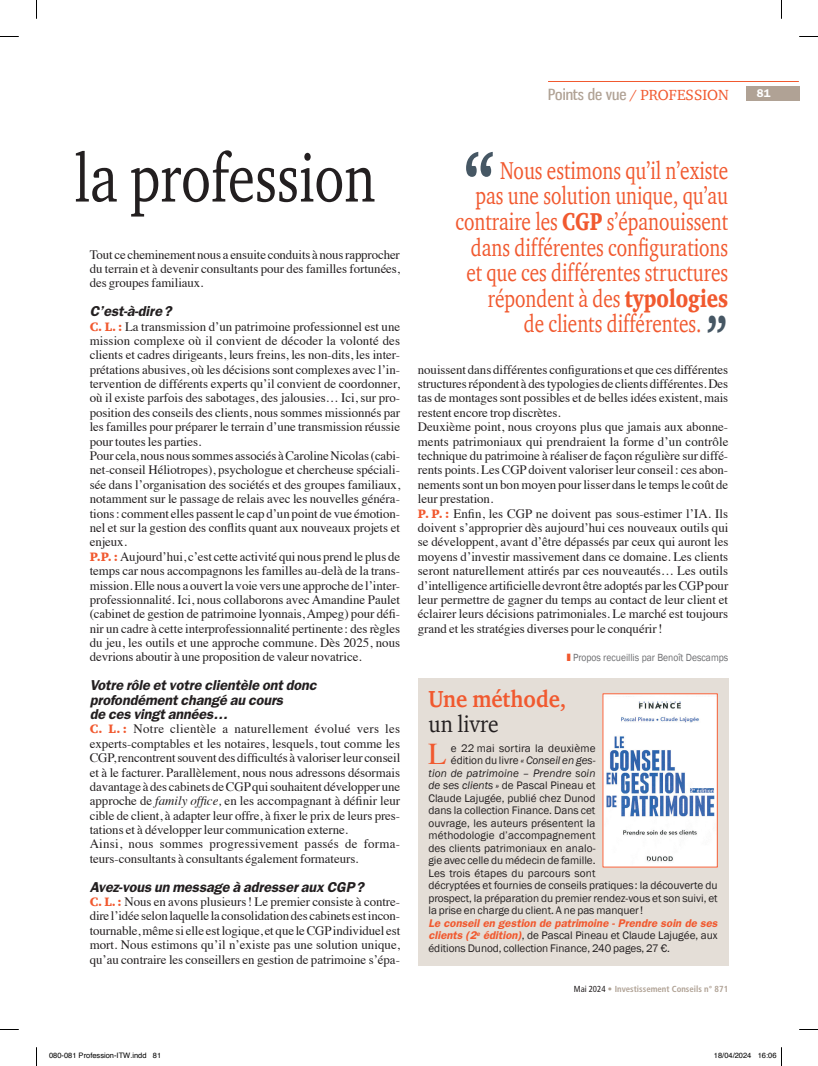
<style>
.page{position:relative;width:818px;height:1066px;background:#fff}
.page>*{position:absolute;margin:0;border:0;box-sizing:border-box;transform-origin:0 0}
.t1{font:68.75px "ITC Charter Com";color:#231f20;scale:.8 1}
.t2{font:30.12px "Times";color:#f1592f}
.t3{font:25px/25.6px "ITC Charter Com";color:#f1592f;text-align:right;scale:.77 1}
.t4{font:700 23.75px "ITC Charter Com";color:#f1592f;scale:.9 1}
.t5{font:23.75px "ITC Charter Com";color:#231f20;scale:.9 1}
.t6{font:15px "Gnuolane Free";color:#b0a295;scale:1.15 1}
.t7{font:italic 600 14.38px/14.4px "Franklin Gothic";letter-spacing:-.005em;color:#231f20}
.t8{font:12.88px/14.4px "Times";letter-spacing:-.005em;color:#231f20}
.t9{font:11.25px/12.5px "Franklin Gothic";letter-spacing:-.005em;color:#231f20;text-align:justify}
.t10{font:italic 11.25px "Franklin Gothic";letter-spacing:.01em;color:#231f20}
.t11{font:11.25px "Franklin Gothic";letter-spacing:.015em;color:#231f20}
.t12{font:600 11.25px "Franklin Gothic";color:#fff}
.t13{font:10.62px "Franklin Gothic";color:#6c6d70;scale:.9 1}
.t14{font:700 condensed 8.75px "Frutiger";color:#b0a295}
.t15{font:7.5px "Helvetica";color:#000}
.s1{font-family:"ITC Charter Com";color:#f1592f}
.s2{font-weight:900;font-size:75px;color:#465764}
.s3{font-weight:900}
.s4{font-weight:900;font-size:50px;color:#465764}
.s5{font-family:"ITC Charter Com";font-weight:900;font-size:12.5px;color:#f1592f}
.s6{font-style:italic}
.s7{color:#f1592f}
.s8{font-weight:600;font-style:italic;color:#f1592f}
.s9{font-weight:400;color:#231f20}
</style>
<div class="page">
<div style="left:745px;top:86px;width:53px;height:14px;background:#b0a295"></div>
<hr style="left:547px;top:81px;width:251px;height:1px;background:#f1592f">
<div style="left:417px;top:678px;width:310px;height:287px;background:#e4ded7"></div>
<img style="left:604px;top:695px;width:111px;height:170px">
<svg style="left:0;top:36px;width:19px;height:1px"></svg>
<svg style="left:799px;top:36px;width:18px;height:1px"></svg>
<svg style="left:36px;top:0;width:1px;height:19px"></svg>
<svg style="left:36px;top:1047px;width:1px;height:18px"></svg>
<p class="t6" style="left:548px;top:86px;width:158px">Points de vue <span class="s1">/ PROFESSION</span></p>
<p class="t12" style="left:756px;top:86px;width:15px">81</p>
<h1 class="t1" style="left:74px;top:136px;width:528px">la profession <span class="s2">“</span></h1>
<h3 class="t3" style="left:455px;top:157px;width:355px">Nous estimons qu’il n’existe<br>pas une solution unique, qu’au contraire les <span class="s3">CGP</span> s’épanouissent dans différentes configurations et que ces différentes structures répondent à des <span class="s3">typologies<br></span>de clients différentes. <span class="s4">”</span></h3>
<p class="t8" style="left:90px;top:246px;width:312px;text-align:justify">Tout ce cheminement nous a ensuite conduits à nous rapprocher du terrain et à devenir consultants pour des familles fortunées, des groupes familiaux.</p>
<p class="t7" style="left:90px;top:303px;width:83px">C’est-à-dire?</p>
<p class="t8" style="left:90px;top:318px;width:312px"><span class="s5">C. L.:</span> La transmission d’un patrimoine professionnel est une mission complexe où il convient de décoder la volonté des clients et cadres dirigeants, leurs freins, les non-dits, les inter&shy;prétations abusives, où les décisions sont complexes avec l’in&shy;tervention de différents experts qu’il convient de coordonner, où il existe parfois des sabotages, des jalousies… Ici, sur pro&shy;position des conseils des clients, nous sommes missionnés par les familles pour préparer le terrain d’une transmission réussie pour toutes les parties.<br>Pour cela, nous nous sommes associés à Caroline Nicolas (cabi&shy;net-conseil Héliotropes), psychologue et chercheuse spéciali&shy;sée dans l’organisation des sociétés et des groupes familiaux, notamment sur le passage de relais avec les nouvelles généra&shy;tions: comment elles passent le cap d’un point de vue émotion&shy;nel et sur la gestion des conflits quant aux nouveaux projets et enjeux.<br><span class="s5">P.P.:</span> Aujourd’hui, c’est cette activité qui nous prend le plus de temps car nous accompagnons les familles au-delà de la trans&shy;mission. Elle nous a ouvert la voie vers une approche de l’inter&shy;professionnalité. Ici, nous collaborons avec Amandine Paulet (cabinet de gestion de patrimoine lyonnais, Ampeg) pour défi&shy;nir un cadre à cette interprofessionnalité pertinente : des règles du jeu, les outils et une approche commune. Dès 2025, nous devrions aboutir à une proposition de valeur novatrice.</p>
<p class="t7" style="left:90px;top:677px;width:228px">Votre rôle et votre clientèle ont donc profondément changé au cours<br>de ces vingt années…</p>
<p class="t8" style="left:90px;top:720px;width:312px"><span class="s5">C. L.:</span> Notre clientèle a naturellement évolué vers les experts-comptables et les notaires, lesquels, tout comme les CGP, rencontrent souvent des difficultés à valoriser leur conseil et à le facturer. Parallèlement, nous nous adressons désormais davantage à des cabinets de CGP qui souhaitent développer une approche de <span class="s6">family office,</span> en les accompagnant à définir leur cible de client, à adapter leur offre, à fixer le prix de leurs pres&shy;tations et à développer leur communication externe.<br>Ainsi, nous sommes progressivement passés de forma&shy;teurs-consultants à consultants également formateurs.</p>
<p class="t7" style="left:90px;top:878px;width:275px">Avez-vous un message à adresser aux CGP?</p>
<p class="t8" style="left:90px;top:893px;width:312px;text-align:justify"><span class="s5">C. L.:</span> Nous en avons plusieurs! Le premier consiste à contre&shy;dire l’idée selon laquelle la consolidation des cabinets est incon&shy;tournable, même si elle est logique, et que le CGP individuel est mort. Nous estimons qu’il n’existe pas une solution unique, qu’au contraire les conseillers en gestion de patrimoine s’épa-</p>
<p class="t8" style="left:417px;top:361px;width:312px">nouissent dans différentes configurations et que ces différentes structures répondent à des typologies de clients différentes. Des tas de montages sont possibles et de belles idées existent, mais restent encore trop discrètes.<br>Deuxième point, nous croyons plus que jamais aux abonne&shy;ments patrimoniaux qui prendraient la forme d’un contrôle technique du patrimoine à réaliser de façon régulière sur diffé&shy;rents points. Les CGP doivent valoriser leur conseil: ces abon&shy;nements sont un bon moyen pour lisser dans le temps le coût de leur prestation.<br><span class="s5">P. P.:</span> Enfin, les CGP ne doivent pas sous-estimer l’IA. Ils doivent s’approprier dès aujourd’hui ces nouveaux outils qui se développent, avant d’être dépassés par ceux qui auront les moyens d’investir massivement dans ce domaine. Les clients seront naturellement attirés par ces nouveautés… Les outils d’intelligence artificielle devront être adoptés par les CGP pour leur permettre de gagner du temps au contact de leur client et éclairer leurs décisions patrimoniales. Le marché est toujours grand et les stratégies diverses pour le conquérir!</p>
<p class="t13" style="left:566px;top:651px;width:181px"><span class="s7">❚</span> Propos recueillis par Benoît Descamps</p>
<h3 class="t4" style="left:428px;top:684px;width:154px">Une méthode,</h3>
<h3 class="t5" style="left:428px;top:709px;width:80px">un livre</h3>
<h2 class="t2" style="left:428px;top:725px;width:20px">L</h2>
<p class="t11" style="left:450px;top:740px;width:146px">e 22 mai sortira la deuxième</p>
<p class="t9" style="left:450px;top:754px;width:146px">édition du livre <span class="s6">« Conseil en ges-</span></p>
<p class="t10" style="left:428px;top:765px;width:168px">tion de patrimoine – Prendre soin</p>
<p class="t9" style="left:428px;top:779px;width:168px"><span class="s6">de ses clients »</span> de Pascal Pineau et</p>
<p class="t9" style="left:428px;top:791px;width:168px">Claude Lajugée, publié chez Dunod</p>
<p class="t9" style="left:428px;top:804px;width:168px">dans la collection Finance. Dans cet</p>
<p class="t9" style="left:428px;top:816px;width:168px">ouvrage, les auteurs présentent la</p>
<p class="t9" style="left:428px;top:829px;width:168px">méthodologie d’accompagnement</p>
<p class="t9" style="left:428px;top:841px;width:168px">des clients patrimoniaux en analo-</p>
<p class="t9" style="left:428px;top:854px;width:168px">gie avec celle du médecin de famille.</p>
<p class="t9" style="left:428px;top:866px;width:168px">Les trois étapes du parcours sont</p>
<p class="t9" style="left:428px;top:879px;width:290px">décryptées et fournies de conseils pratiques : la découverte du</p>
<p class="t9" style="left:428px;top:891px;width:290px">prospect, la préparation du premier rendez-vous et son suivi, et</p>
<p class="t9" style="left:428px;top:904px;width:216px">la prise en charge du client. A ne pas manquer!</p>
<p class="t9" style="left:428px;top:916px;width:290px"><span class="s8">Le conseil en gestion de patrimoine - Prendre soin de ses clients (2</span><sup>e</sup> <span class="s8">édition)</span>, de Pascal Pineau et Claude Lajugée, aux éditions Dunod, collection Finance, 240 pages, 27 €.</p>
<p class="t14" style="left:573px;top:983px;width:156px"><span class="s9">Mai 2024</span> • Investissement Conseils n° 871</p>
<p class="t15" style="left:49px;top:1049px;width:114px">080-081 Profession-ITW.indd 81</p>
<p class="t15" style="left:713px;top:1049px;width:64px">18/04/2024 16:06</p>
</div>
